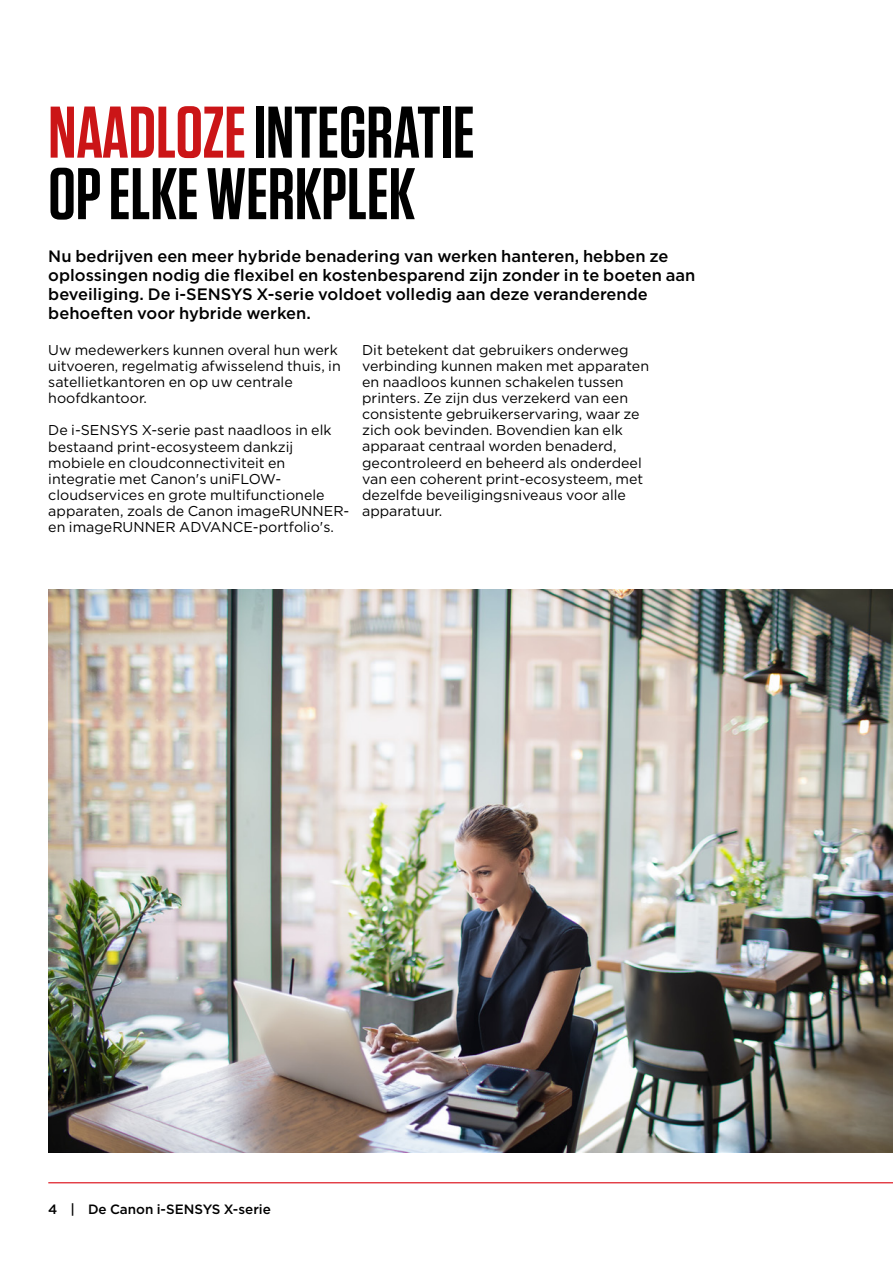
<style>
.page{position:relative;width:893px;height:1263px;background:#fff}
.page>*{position:absolute;margin:0;border:0;box-sizing:border-box;transform-origin:0 0}
.t1{font:600 72.9px/61.5px "Tungsten";color:#000}
.t2{font:500 16.5px/19.2px "Gotham";color:#000}
.t3{font:14.25px/16px "Gotham";color:#000}
.t4{font:500 13.5px "Gotham";color:#000}
.s1{color:#cb1517}
</style>
<div class="page">
<hr style="left:48px;top:1182px;width:845px;height:1px;background:#db0812">
<img style="left:48px;top:589px;width:845px;height:563px">
<h1 class="t1" style="left:48px;top:103px;width:428px"><span class="s1">NAADLOZE</span>INTEGRATIE<br>OP ELKE WERKPLEK</h1>
<p class="t2" style="left:48px;top:246px;width:649px">Nu bedrijven een meer hybride benadering van werken hanteren, hebben ze oplossingen nodig die flexibel en kostenbesparend zijn zonder in te boeten aan beveiliging. De i-SENSYS X-serie voldoet volledig aan deze veranderende behoeften voor hybride werken.</p>
<p class="t3" style="left:48px;top:342px;width:294px">Uw medewerkers kunnen overal hun werk uitvoeren, regelmatig afwisselend thuis, in satellietkantoren en op uw centrale hoofdkantoor.</p>
<p class="t3" style="left:48px;top:422px;width:303px">De i-SENSYS X-serie past naadloos in elk bestaand print-ecosysteem dankzij mobiele en cloudconnectiviteit en integratie met Canon's uniFLOW&shy;cloudservices en grote multifunctionele apparaten, zoals de Canon imageRUNNER&shy;en imageRUNNER ADVANCE-portfolio's.</p>
<p class="t3" style="left:362px;top:342px;width:288px">Dit betekent dat gebruikers onderweg verbinding kunnen maken met apparaten en naadloos kunnen schakelen tussen printers. Ze zijn dus verzekerd van een consistente gebruikerservaring, waar ze zich ook bevinden. Bovendien kan elk apparaat centraal worden benaderd, gecontroleerd en beheerd als onderdeel van een coherent print-ecosysteem, met dezelfde beveiligingsniveaus voor alle apparatuur.</p>
<p class="t4" style="left:48px;top:1200px;width:224px">4 | De Canon i-SENSYS X-serie</p>
</div>
